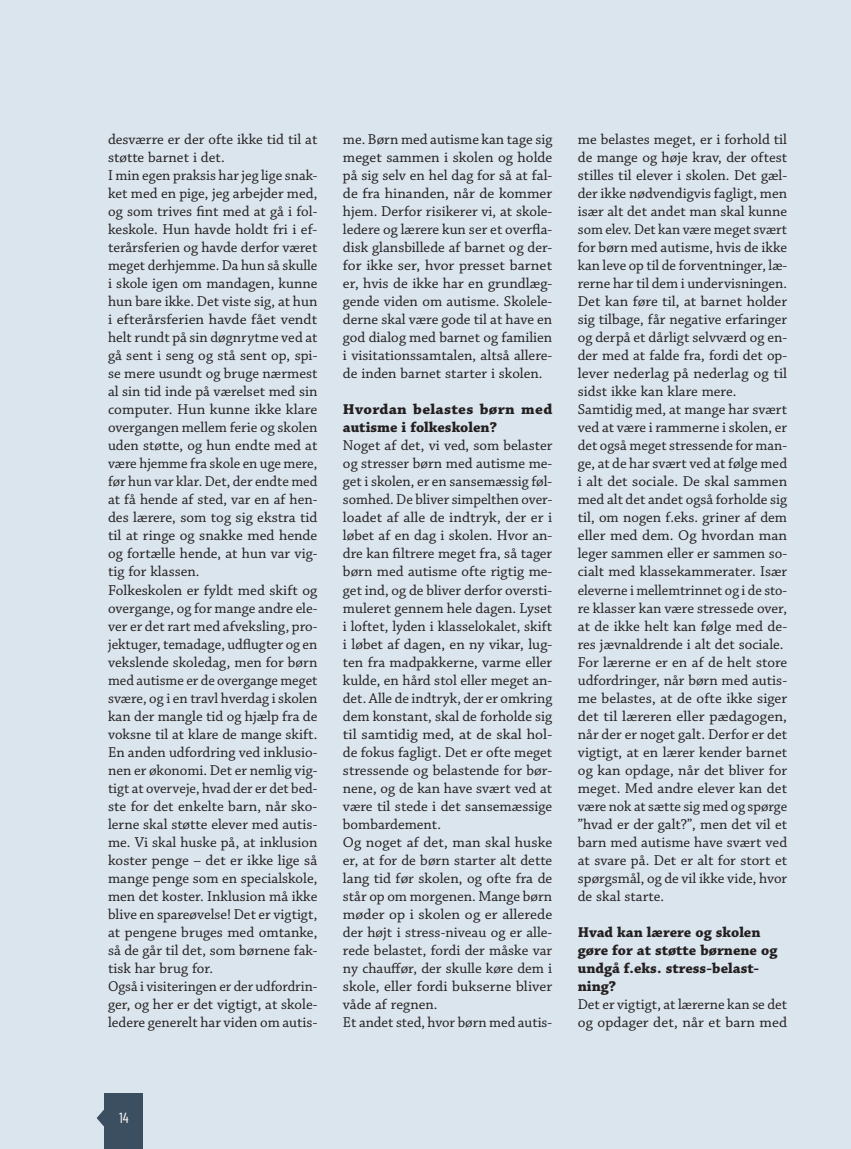
<style>
.page{position:relative;width:851px;height:1149px;background:#fff}
.page>*{position:absolute;margin:0;border:0;box-sizing:border-box;transform-origin:0 0}
.Brødtekst{font:15px/18px "Chaparral Pro";color:#231f20;text-align:justify}
.Brødtekst-2{font:700 15px/18px "Chaparral Pro";color:#231f20}
.Brødtekst-3{font:700 15px/18px "Chaparral Pro";color:#231f20;scale:1.05 1}
.t1{font:14.55px "Barlow Condensed";color:#fff}
</style>
<div class="page">
<div style="left:0;top:0;width:850px;height:1148px;background:#dbe5ed"></div>
<svg style="left:97px;top:1097px;width:8px;height:51px"></svg>
<div style="left:105px;top:1093px;width:38px;height:55px;background:#3c4f60"></div>
<p class="Brødtekst" style="left:108px;top:131px;width:211px">desværre er der ofte ikke tid til at støtte barnet i det.</p>
<p class="Brødtekst" style="left:108px;top:167px;width:211px">I min egen praksis har jeg lige snak&shy;ket med en pige, jeg arbejder med, og som trives fint med at gå i fol&shy;keskole. Hun havde holdt fri i ef&shy;terårsferien og havde derfor været meget derhjemme. Da hun så skulle i skole igen om mandagen, kunne hun bare ikke. Det viste sig, at hun i efterårsferien havde fået vendt helt rundt på sin døgnrytme ved at gå sent i seng og stå sent op, spi&shy;se mere usundt og bruge nærmest al sin tid inde på værelset med sin computer. Hun kunne ikke klare overgangen mellem ferie og skolen uden støtte, og hun endte med at være hjemme fra skole en uge mere, før hun var klar. Det, der endte med at få hende af sted, var en af hen&shy;des lærere, som tog sig ekstra tid til at ringe og snakke med hende og fortælle hende, at hun var vig&shy;tig for klassen.</p>
<p class="Brødtekst" style="left:108px;top:581px;width:211px">Folkeskolen er fyldt med skift og overgange, og for mange andre ele&shy;ver er det rart med afveksling, pro&shy;jektuger, temadage, udflugter og en vekslende skoledag, men for børn med autisme er de overgange meget svære, og i en travl hverdag i skolen kan der mangle tid og hjælp fra de voksne til at klare de mange skift.</p>
<p class="Brødtekst" style="left:108px;top:743px;width:211px">En anden udfordring ved inklusio&shy;nen er økonomi. Det er nemlig vig&shy;tigt at overveje, hvad der er det bed&shy;ste for det enkelte barn, når sko&shy;lerne skal støtte elever med autis&shy;me. Vi skal huske på, at inklusion koster penge – det er ikke lige så mange penge som en specialskole, men det koster. Inklusion må ikke blive en spareøvelse! Det er vigtigt, at pengene bruges med omtanke, så de går til det, som børnene fak&shy;tisk har brug for.</p>
<p class="Brødtekst" style="left:108px;top:977px;width:211px">Også i visiteringen er der udfordrin&shy;ger, og her er det vigtigt, at skole&shy;ledere generelt har viden om autis-</p>
<p class="Brødtekst" style="left:343px;top:131px;width:211px">me. Børn med autisme kan tage sig meget sammen i skolen og holde på sig selv en hel dag for så at fal&shy;de fra hinanden, når de kommer hjem. Derfor risikerer vi, at skole&shy;ledere og lærere kun ser et overfla&shy;disk glansbillede af barnet og der&shy;for ikke ser, hvor presset barnet er, hvis de ikke har en grundlæg&shy;gende viden om autisme. Skolele&shy;derne skal være gode til at have en god dialog med barnet og familien i visitationssamtalen, altså allere&shy;de inden barnet starter i skolen.</p>
<p class="Brødtekst-3" style="left:343px;top:401px;width:201px">Hvordan belastes børn med autisme i folkeskolen?</p>
<p class="Brødtekst" style="left:343px;top:437px;width:211px">Noget af det, vi ved, som belaster og stresser børn med autisme me&shy;get i skolen, er en sansemæssig føl&shy;somhed. De bliver simpelthen over&shy;loadet af alle de indtryk, der er i løbet af en dag i skolen. Hvor an&shy;dre kan filtrere meget fra, så tager børn med autisme ofte rigtig me&shy;get ind, og de bliver derfor oversti&shy;muleret gennem hele dagen. Lyset i loftet, lyden i klasselokalet, skift i løbet af dagen, en ny vikar, lug&shy;ten fra madpakkerne, varme eller kulde, en hård stol eller meget an&shy;det. Alle de indtryk, der er omkring dem konstant, skal de forholde sig til samtidig med, at de skal hol&shy;de fokus fagligt. Det er ofte meget stressende og belastende for bør&shy;nene, og de kan have svært ved at være til stede i det sansemæssige bombardement.</p>
<p class="Brødtekst" style="left:343px;top:833px;width:211px">Og noget af det, man skal huske er, at for de børn starter alt dette lang tid før skolen, og ofte fra de står op om morgenen. Mange børn møder op i skolen og er allerede der højt i stress-niveau og er alle&shy;rede belastet, fordi der måske var ny chauffør, der skulle køre dem i skole, eller fordi bukserne bliver våde af regnen.</p>
<p class="Brødtekst" style="left:343px;top:1013px;width:211px">Et andet sted, hvor børn med autis-</p>
<p class="Brødtekst" style="left:577px;top:131px;width:211px">me belastes meget, er i forhold til de mange og høje krav, der oftest stilles til elever i skolen. Det gæl&shy;der ikke nødvendigvis fagligt, men især alt det andet man skal kunne som elev. Det kan være meget svært for børn med autisme, hvis de ikke kan leve op til de forventninger, læ&shy;rerne har til dem i undervisningen.<br>Det kan føre til, at barnet holder sig tilbage, får negative erfaringer og derpå et dårligt selvværd og en&shy;der med at falde fra, fordi det op&shy;lever nederlag på nederlag og til sidst ikke kan klare mere.</p>
<p class="Brødtekst" style="left:577px;top:401px;width:211px">Samtidig med, at mange har svært ved at være i rammerne i skolen, er det også meget stressende for man&shy;ge, at de har svært ved at følge med i alt det sociale. De skal sammen med alt det andet også forholde sig til, om nogen f.eks. griner af dem eller med dem. Og hvordan man leger sammen eller er sammen so&shy;cialt med klassekammerater. Især eleverne i mellemtrinnet og i de sto&shy;re klasser kan være stressede over, at de ikke helt kan følge med de&shy;res jævnaldrende i alt det sociale.</p>
<p class="Brødtekst" style="left:577px;top:653px;width:211px">For lærerne er en af de helt store udfordringer, når børn med autis&shy;me belastes, at de ofte ikke siger det til læreren eller pædagogen, når der er noget galt. Derfor er det vigtigt, at en lærer kender barnet og kan opdage, når det bliver for meget. Med andre elever kan det være nok at sætte sig med og spørge ”hvad er der galt?”, men det vil et barn med autisme have svært ved at svare på. Det er alt for stort et spørgsmål, og de vil ikke vide, hvor de skal starte.</p>
<p class="Brødtekst-2" style="left:577px;top:923px;width:201px">Hvad kan lærere og skolen gøre for at støtte børnene og undgå f.eks. stress-belast&shy;ning?</p>
<p class="Brødtekst" style="left:577px;top:995px;width:211px">Det er vigtigt, at lærerne kan se det og opdager det, når et barn med</p>
<p class="t1" style="left:119px;top:1107px;width:11px">14</p>
</div>
